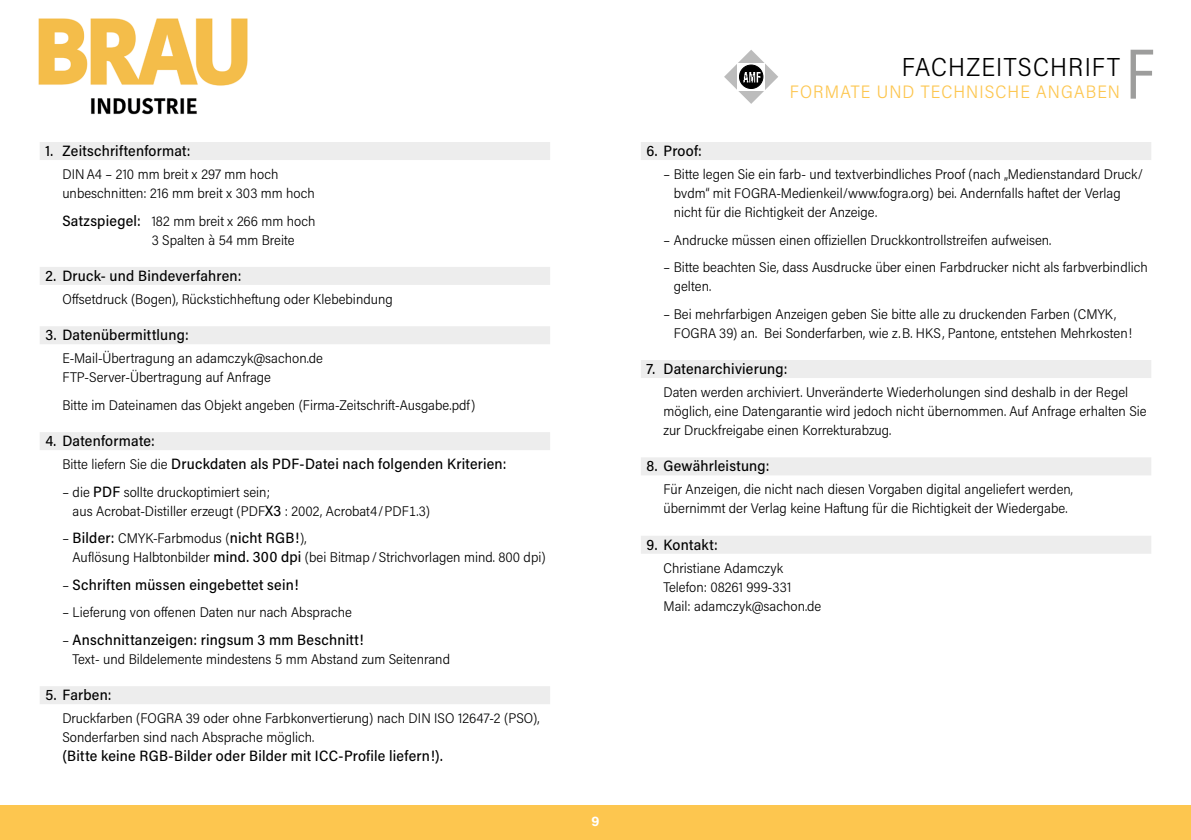
<style>
.page{position:relative;width:1191px;height:840px;background:#fff}
.page>*{position:absolute;margin:0;border:0;box-sizing:border-box;transform-origin:0 0}
.Zahlen{font:72px "Acumin Variable Concept";color:#9d9d9c}
.Text{font:26px "Acumin Variable Concept";letter-spacing:-.01em;color:#000}
.Text-2{font:18px "Acumin Variable Concept";letter-spacing:.005em;color:#fdc64f}
.Text-3{font:15px "Acumin Variable Concept";letter-spacing:.02em;color:#000}
.Überschrift___Raster{font:15px "Acumin Variable Concept";letter-spacing:.015em;color:#000}
.Text-4{font:14px/19px "Acumin Variable Concept";letter-spacing:-.02em;color:#000}
.t1{font:14px "Acumin Variable Concept";color:#fff}
.s1{font-size:15px}
.s2{font-size:14px}
</style>
<div class="page">
<div style="left:0;top:805px;width:1191px;height:34px;background:#fdc64f"></div>
<img style="left:38px;top:18px;width:210px;height:97px">
<svg style="left:724px;top:50px;width:54px;height:54px"></svg>
<svg style="left:737px;top:63px;width:28px;height:28px"></svg>
<img style="left:739px;top:65px;width:24px;height:23px;border-radius:12px">
<div style="left:739px;top:65px;width:24px;height:24px;border:1px solid #000;border-radius:50%"></div>
<div style="left:40px;top:142px;width:510px;height:18px;background:#ededed"></div>
<div style="left:40px;top:267px;width:510px;height:18px;background:#ededed"></div>
<div style="left:40px;top:326px;width:510px;height:18px;background:#ededed"></div>
<div style="left:40px;top:432px;width:510px;height:18px;background:#ededed"></div>
<div style="left:40px;top:685px;width:510px;height:18px;background:#ededed"></div>
<div style="left:641px;top:142px;width:510px;height:18px;background:#ededed"></div>
<div style="left:641px;top:360px;width:510px;height:18px;background:#ededed"></div>
<div style="left:641px;top:457px;width:510px;height:18px;background:#ededed"></div>
<div style="left:641px;top:535px;width:510px;height:18px;background:#ededed"></div>
<p class="Überschrift___Raster" style="left:45px;top:140px;width:146px">1. Zeitschriftenformat:</p>
<p class="Text-4" style="left:62px;top:164px;width:254px">DINA4 – 210 mm breit x 297 mm hoch unbeschnitten: 216 mm breit x 303 mm hoch</p>
<p class="Text-4" style="left:152px;top:210px;width:165px;text-indent:-89px"><span class="s1">Satzspiegel:</span> 182 mm breit x 266 mm hoch<br>3 Spalten à 54 mm Breite</p>
<p class="Überschrift___Raster" style="left:45px;top:265px;width:197px">2. Druck- und Bindeverfahren:</p>
<p class="Text-4" style="left:62px;top:289px;width:332px">Offsetdruck (Bogen), Rückstichheftung oder Klebebindung</p>
<p class="Überschrift___Raster" style="left:45px;top:324px;width:144px">3. Datenübermittlung:</p>
<p class="Text-4" style="left:62px;top:348px;width:262px">E-Mail-Übertragung an adamczyk@sachon.de<br>FTP-Server-Übertragung auf Anfrage</p>
<p class="Text-4" style="left:62px;top:394px;width:414px">Bitte im Dateinamen das Objekt angeben (Firma-Zeitschrift-Ausgabe.pdf)</p>
<p class="Überschrift___Raster" style="left:45px;top:430px;width:111px">4. Datenformate:</p>
<p class="Text-3" style="left:62px;top:453px;width:445px"><span class="s2">Bitte liefern Sie die</span> Druckdaten als PDF-Datei nach folgenden Kriterien:</p>
<p class="Text-4" style="left:73px;top:481px;width:359px;text-indent:-10px">– die <span class="s1">PDF</span> sollte druckoptimiert sein;<br>aus Acrobat-Distiller erzeugt (PDF<span class="s1">X3</span> : 2002, Acrobat4/PDF1.3)</p>
<p class="Text-4" style="left:73px;top:528px;width:475px;text-indent:-10px">– <span class="s1">Bilder:</span> CMYK-Farbmodus (<span class="s1">nicht RGB!</span>),<br>Auflösung Halbtonbilder <span class="s1">mind. 300 dpi</span> (bei Bitmap/Strichvorlagen mind. 800 dpi)</p>
<p class="Text-3" style="left:62px;top:574px;width:238px"><span class="s2">–</span> Schriften müssen eingebettet sein!</p>
<p class="Text-4" style="left:62px;top:602px;width:291px">– Lieferung von offenen Daten nur nach Absprache</p>
<p class="Text-3" style="left:62px;top:629px;width:303px"><span class="s2">–</span> Anschnittanzeigen: ringsum 3 mm Beschnitt!</p>
<p class="Text-4" style="left:73px;top:648px;width:379px">Text- und Bildelemente mindestens 5 mm Abstand zum Seitenrand</p>
<p class="Überschrift___Raster" style="left:45px;top:684px;width:67px">5. Farben:</p>
<p class="Text-4" style="left:62px;top:708px;width:479px">Druckfarben (FOGRA 39 oder ohne Farbkonvertierung) nach DIN ISO 12647-2 (PSO),<br>Sonderfarben sind nach Absprache möglich.</p>
<p class="Text-3" style="left:62px;top:745px;width:382px">(Bitte keine RGB-Bilder oder Bilder mit ICC-Profile liefern!).</p>
<p class="t1" style="left:591px;top:811px;width:9px">9</p>
<p class="Text" style="left:901px;top:49px;width:221px">FACHZEITSCHRIFT</p>
<p class="Text-2" style="left:789px;top:79px;width:333px">FORMATE UND TECHNISCHE ANGABEN</p>
<p class="Zahlen" style="left:1125px;top:24px;width:41px">F</p>
<p class="Überschrift___Raster" style="left:646px;top:140px;width:57px">6. Proof:</p>
<p class="Text-4" style="left:674px;top:164px;width:471px;text-indent:-10px">– Bitte legen Sie ein farb- und textverbindliches Proof (nach „Medienstandard Druck/ bvdm“ mit FOGRA-Medienkeil/www.fogra.org) bei. Andernfalls haftet der Verlag nicht für die Richtigkeit der Anzeige.</p>
<p class="Text-4" style="left:663px;top:229px;width:389px">– Andrucke müssen einen offiziellen Druckkontrollstreifen aufweisen.</p>
<p class="Text-4" style="left:674px;top:257px;width:476px;text-indent:-10px">– Bitte beachten Sie, dass Ausdrucke über einen Farbdrucker nicht als farbverbindlich gelten.</p>
<p class="Text-4" style="left:674px;top:303px;width:460px;text-indent:-10px">– Bei mehrfarbigen Anzeigen geben Sie bitte alle zu druckenden Farben (CMYK,<br>FOGRA 39) an. Bei Sonderfarben, wie z.B. HKS, Pantone, entstehen Mehrkosten!</p>
<p class="Überschrift___Raster" style="left:646px;top:358px;width:142px">7. Datenarchivierung:</p>
<p class="Text-4" style="left:663px;top:382px;width:485px">Daten werden archiviert. Unveränderte Wiederholungen sind deshalb in der Regel möglich, eine Datengarantie wird jedoch nicht übernommen. Auf Anfrage erhalten Sie zur Druckfreigabe einen Korrekturabzug.</p>
<p class="Überschrift___Raster" style="left:646px;top:455px;width:124px">8. Gewährleistung:</p>
<p class="Text-4" style="left:663px;top:479px;width:411px">Für Anzeigen, die nicht nach diesen Vorgaben digital angeliefert werden, übernimmt der Verlag keine Haftung für die Richtigkeit der Wiedergabe.</p>
<p class="Überschrift___Raster" style="left:646px;top:533px;width:72px">9. Kontakt:</p>
<p class="Text-4" style="left:663px;top:557px;width:160px">Christiane Adamczyk<br>Telefon: 08261 999-331<br>Mail: adamczyk@sachon.de</p>
</div>
